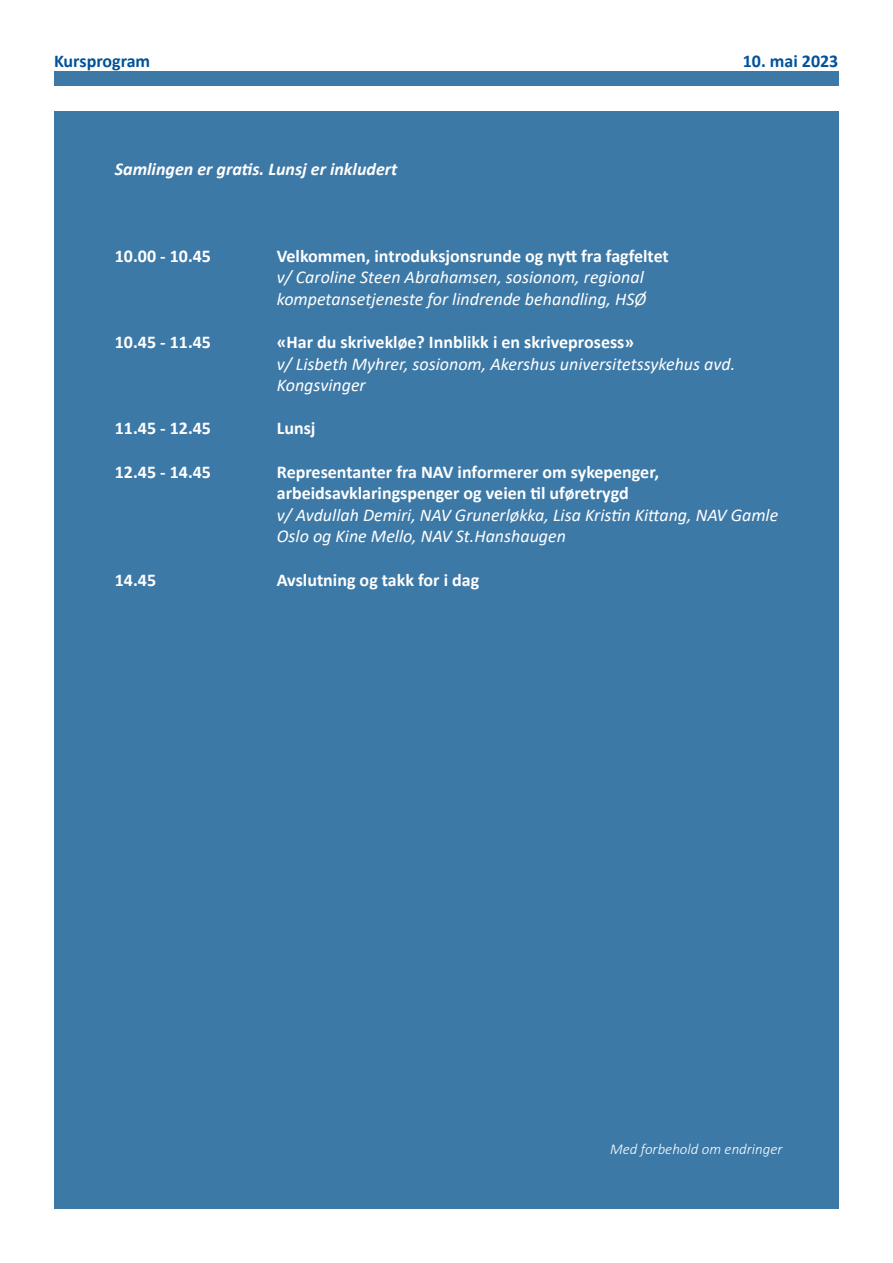
<style>
.page{position:relative;width:893px;height:1263px;background:#fff}
.page>*{position:absolute;margin:0;border:0;box-sizing:border-box;transform-origin:0 0}
.t1{font:700 18px/21.6px "Calibri";color:#fff}
.t2{font:italic 18px/21.6px "Calibri";color:#fff}
.t3{font:italic 700 18px "Calibri";color:#fff}
.t4{font:700 18px "Calibri";color:#01529b}
.t5{font:italic 300 15px "Calibri";color:#fff}
</style>
<div class="page">
<div style="left:54px;top:111px;width:785px;height:1097px;background:#3d79a7"></div>
<div style="left:54px;top:71px;width:785px;height:15px;background:#3d79a7"></div>
<p class="t4" style="left:54px;top:48px;width:98px">Kursprogram</p>
<p class="t4" style="left:743px;top:48px;width:97px">10. mai 2023</p>
<p class="t3" style="left:115px;top:156px;width:284px">Samlingen er gratis. Lunsj er inkludert</p>
<p class="t1" style="left:115px;top:244px;width:98px">10.00 - 10.45</p>
<p class="t1" style="left:277px;top:244px;width:393px">Velkommen, introduksjonsrunde og nytt fra fagfeltet</p>
<p class="t2" style="left:277px;top:266px;width:371px">v/ Caroline Steen Abrahamsen, sosionom, regional kompetansetjeneste for lindrende behandling, HSØ</p>
<p class="t1" style="left:115px;top:331px;width:98px">10.45 - 11.45</p>
<p class="t1" style="left:277px;top:331px;width:359px">«Har du skrivekløe? Innblikk i en skriveprosess»</p>
<p class="t2" style="left:277px;top:352px;width:460px">v/ Lisbeth Myhrer, sosionom, Akershus universitetssykehus avd.<br>Kongsvinger</p>
<p class="t1" style="left:115px;top:417px;width:98px">11.45 - 12.45</p>
<p class="t1" style="left:277px;top:417px;width:40px">Lunsj</p>
<p class="t1" style="left:115px;top:460px;width:98px">12.45 - 14.45</p>
<p class="t1" style="left:277px;top:460px;width:384px">Representanter fra NAV informerer om sykepenger, arbeidsavklaringspenger og veien til uføretrygd</p>
<p class="t2" style="left:277px;top:503px;width:503px">v/ Avdullah Demiri, NAV Grunerløkka, Lisa Kristin Kittang, NAV Gamle<br>Oslo og Kine Mello, NAV St.Hanshaugen</p>
<p class="t1" style="left:115px;top:568px;width:43px">14.45</p>
<p class="t1" style="left:277px;top:568px;width:204px">Avslutning og takk for i dag</p>
<p class="t5" style="left:610px;top:1140px;width:174px">Med forbehold om endringer</p>
</div>
